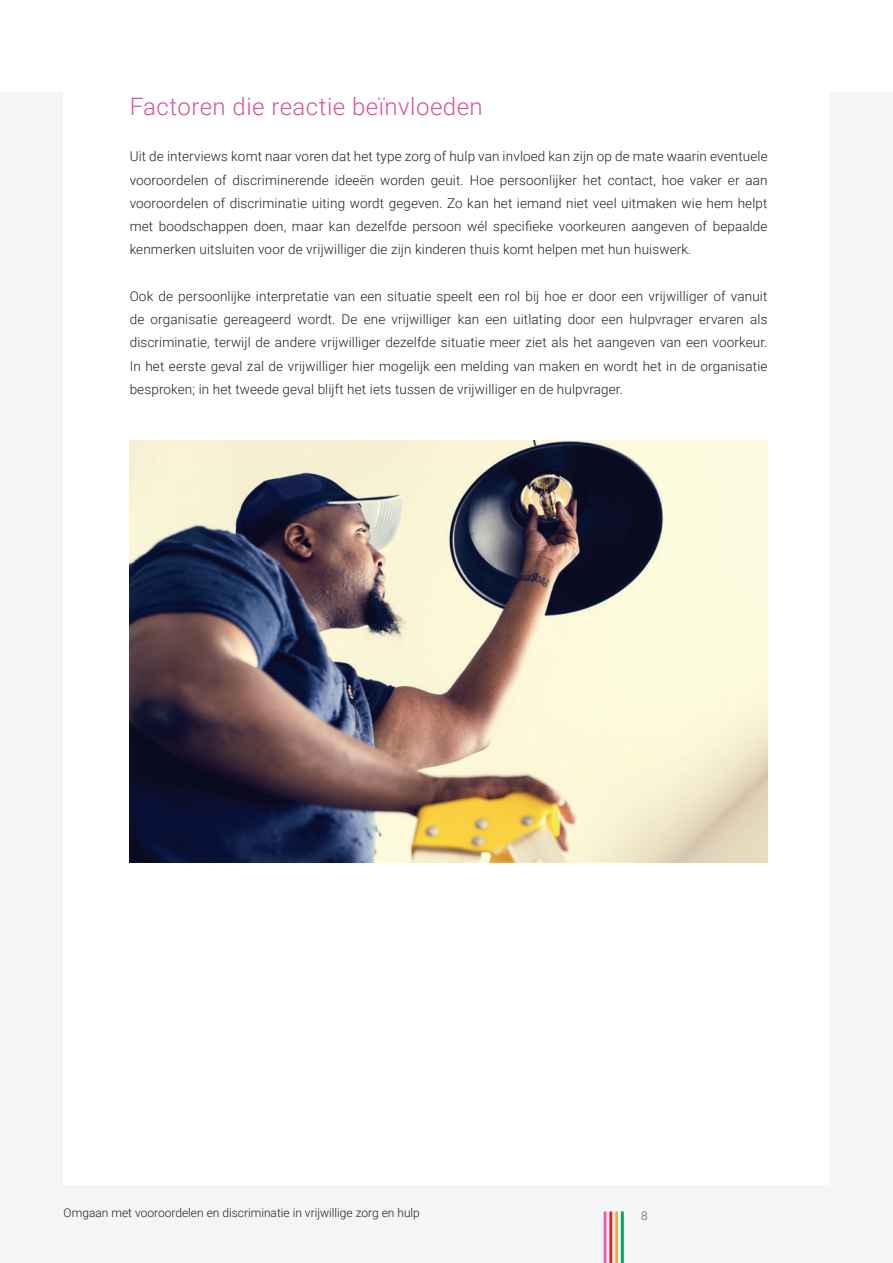
<style>
.page{position:relative;width:893px;height:1263px;background:#fff}
.page>*{position:absolute;margin:0;border:0;box-sizing:border-box;transform-origin:0 0}
.t1{font:300 24px "Roboto";letter-spacing:.02em;color:#d75594}
.t2{font:300 13.5px/23.2px "Roboto";letter-spacing:.01em;color:#231f20;text-align:justify}
.t3{font:300 12px "Roboto";color:#231f20}
.t4{font:300 12px "Roboto";color:#5a5d61}
</style>
<div class="page">
<div style="left:0;top:92px;width:893px;height:1171px;background:#f4f5f6"></div>
<div style="left:64px;top:53px;width:765px;height:1131px;background:#fff"></div>
<svg style="left:604px;top:1211px;width:20px;height:52px"></svg>
<img style="left:130px;top:440px;width:637px;height:422px">
<h1 class="t1" style="left:130px;top:89px;width:355px">Factoren die reactie beïnvloeden</h1>
<p class="t2" style="left:130px;top:144px;width:639px">Uit de interviews komt naar voren dat het type zorg of hulp van invloed kan zijn op de mate waarin eventuele vooroordelen of discriminerende ideeën worden geuit. Hoe persoonlijker het contact, hoe vaker er aan vooroordelen of discriminatie uiting wordt gegeven. Zo kan het iemand niet veel uitmaken wie hem helpt met boodschappen doen, maar kan dezelfde persoon wél specifieke voorkeuren aangeven of bepaalde kenmerken uitsluiten voor de vrijwilliger die zijn kinderen thuis komt helpen met hun huiswerk.</p>
<p class="t2" style="left:130px;top:284px;width:639px">Ook de persoonlijke interpretatie van een situatie speelt een rol bij hoe er door een vrijwilliger of vanuit de organisatie gereageerd wordt. De ene vrijwilliger kan een uitlating door een hulpvrager ervaren als discriminatie, terwijl de andere vrijwilliger dezelfde situatie meer ziet als het aangeven van een voorkeur.<br>In het eerste geval zal de vrijwilliger hier mogelijk een melding van maken en wordt het in de organisatie besproken; in het tweede geval blijft het iets tussen de vrijwilliger en de hulpvrager.</p>
<p class="t3" style="left:64px;top:1204px;width:358px">Omgaan met vooroordelen en discriminatie in vrijwillige zorg en hulp</p>
<p class="t4" style="left:641px;top:1207px;width:8px">8</p>
</div>
